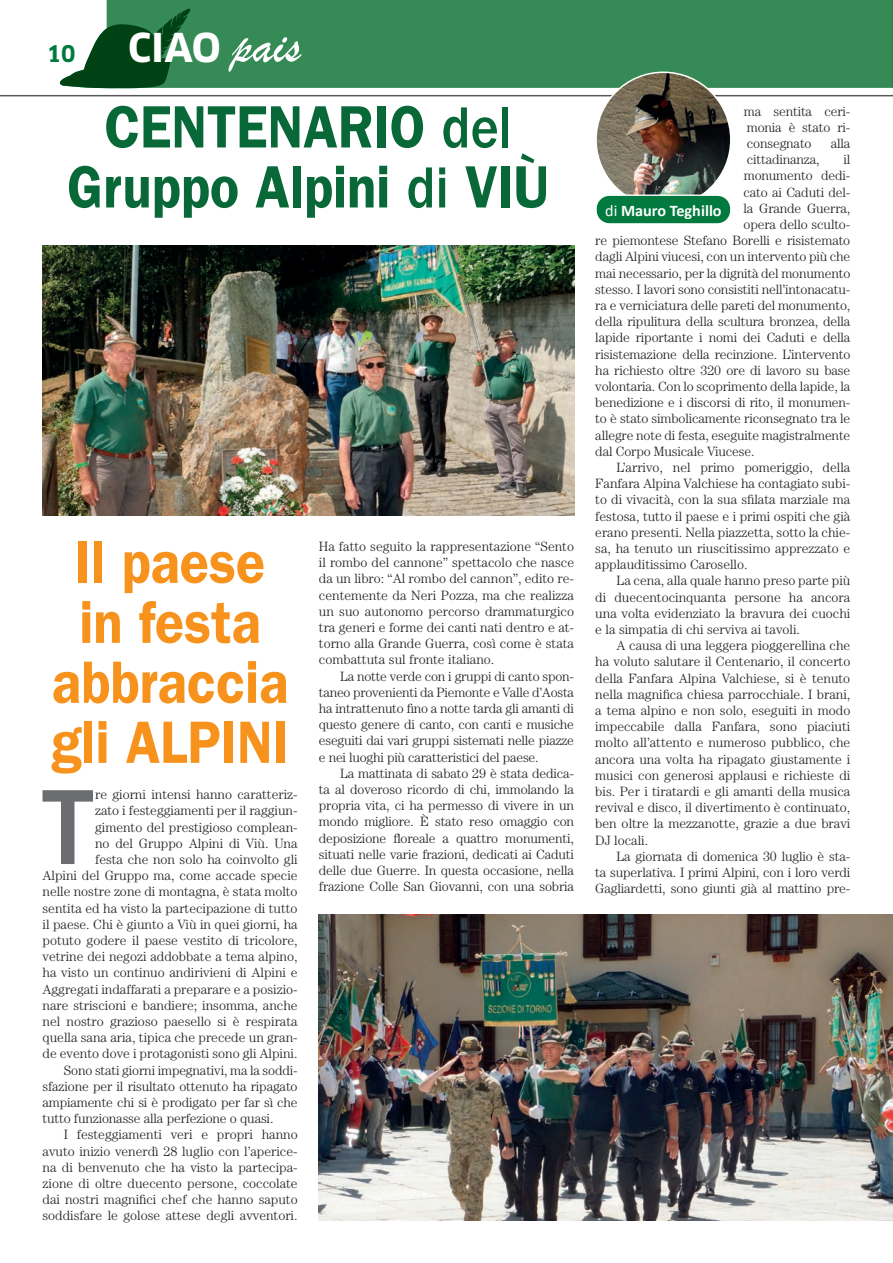
<style>
.page{position:relative;width:893px;height:1263px;background:#fff}
.page>*{position:absolute;margin:0;border:0;box-sizing:border-box;transform-origin:0 0}
.t1{font:500 110.7px "ITC Franklin Gothic Std";color:#6c6d70;scale:.94 1}
.t2{font:600 60px/60px "ITC Franklin Gothic Std";color:#f7931d;text-align:center;scale:.9 1}
.t3{font:600 60px/60px "ITC Franklin Gothic Std";color:#086838;text-align:center;scale:.9 1}
.t4{font:700 38.85px "Clan OT";color:#fff}
.t5{font:700 22.5px "Clan OT";color:#007a3e}
.t6{font:700 16.2px "Calibri";color:#fff}
.t7{font:300 13.5px/16.2px "Century Std";color:#231f20;text-align:justify}
.s1{font-family:"Brush Script";font-weight:400;font-size:51px}
.s2{font-weight:500}
.s3{font-weight:400}
</style>
<div class="page">
<div style="left:106px;top:0;width:787px;height:88px;background:#358a55"></div>
<hr style="left:0;top:95px;width:893px;height:1px;background:#57585a">
<svg style="left:60px;top:7px;width:131px;height:81px"></svg>
<img style="left:319px;top:914px;width:574px;height:306px">
<img style="left:43px;top:245px;width:531px;height:271px">
<img style="left:596px;top:72px;width:135px;height:135px;border-radius:67px">
<div style="left:596px;top:195px;width:135px;height:29px;background:#007a3e;border-radius:13px"></div>
<div style="left:595px;top:195px;width:136px;height:30px;border:1px solid #fff;border-radius:13px"></div>
<h3 class="t4" style="left:128px;top:25px;width:174px">CIAO <span class="s1">pais</span></h3>
<h2 class="t3" style="left:67px;top:97px;width:537px">CENTENARIO <span class="s2">del<br></span>Gruppo Alpini <span class="s2">di</span> VIÙ</h2>
<h3 class="t5" style="left:47px;top:40px;width:30px">10</h3>
<h2 class="t2" style="left:51px;top:532px;width:265px">Il paese in festa abbraccia gli ALPINI</h2>
<p class="t7" style="left:319px;top:538px;width:257px">Ha fatto seguito la rappresentazione “Sento il rombo del cannone” spettacolo che nasce da un libro: “Al rombo del cannon”, edito re&shy;centemente da Neri Pozza, ma che realizza un suo autonomo percorso drammaturgico tra generi e forme dei canti nati dentro e at&shy;torno alla Grande Guerra, così come è stata combattuta sul fronte italiano.</p>
<p class="t7" style="left:319px;top:668px;width:257px;text-indent:21px">La notte verde con i gruppi di canto spon&shy;taneo provenienti da Piemonte e Valle d’Aosta ha intrattenuto fino a notte tarda gli amanti di questo genere di canto, con canti e musiche eseguiti dai vari gruppi sistemati nelle piazze e nei luoghi più caratteristici del paese.</p>
<p class="t7" style="left:319px;top:765px;width:257px;text-indent:21px">La mattinata di sabato 29 è stata dedica&shy;ta al doveroso ricordo di chi, immolando la propria vita, ci ha permesso di vivere in un mondo migliore. È stato reso omaggio con deposizione floreale a quattro monumenti, situati nelle varie frazioni, dedicati ai Caduti delle due Guerre. In questa occasione, nella frazione Colle San Giovanni, con una sobria</p>
<h1 class="t1" style="left:43px;top:765px;width:55px">T</h1>
<p class="t7" style="left:95px;top:786px;width:204px">re giorni intensi hanno caratteriz-</p>
<p class="t7" style="left:95px;top:802px;width:204px">zato i festeggiamenti per il raggiun-</p>
<p class="t7" style="left:95px;top:819px;width:204px">gimento del prestigioso complean-</p>
<p class="t7" style="left:95px;top:835px;width:204px">no del Gruppo Alpini di Viù. Una</p>
<p class="t7" style="left:95px;top:851px;width:204px">festa che non solo ha coinvolto gli</p>
<p class="t7" style="left:43px;top:867px;width:257px">Alpini del Gruppo ma, come accade specie</p>
<p class="t7" style="left:43px;top:883px;width:257px">nelle nostre zone di montagna, è stata molto</p>
<p class="t7" style="left:43px;top:900px;width:257px">sentita ed ha visto la partecipazione di tutto</p>
<p class="t7" style="left:43px;top:916px;width:257px">il paese. Chi è giunto a Viù in quei giorni, ha</p>
<p class="t7" style="left:43px;top:932px;width:257px">potuto godere il paese vestito di tricolore,</p>
<p class="t7" style="left:43px;top:948px;width:257px">vetrine dei negozi addobbate a tema alpino,</p>
<p class="t7" style="left:43px;top:964px;width:257px">ha visto un continuo andirivieni di Alpini e</p>
<p class="t7" style="left:43px;top:981px;width:257px">Aggregati indaffarati a preparare e a posizio-</p>
<p class="t7" style="left:43px;top:997px;width:257px">nare striscioni e bandiere; insomma, anche</p>
<p class="t7" style="left:43px;top:1013px;width:257px">nel nostro grazioso paesello si è respirata</p>
<p class="t7" style="left:43px;top:1029px;width:257px">quella sana aria, tipica che precede un gran-</p>
<p class="t7" style="left:43px;top:1045px;width:257px">de evento dove i protagonisti sono gli Alpini.</p>
<p class="t7" style="left:64px;top:1062px;width:235px">Sono stati giorni impegnativi, ma la soddi-</p>
<p class="t7" style="left:43px;top:1078px;width:257px">sfazione per il risultato ottenuto ha ripagato</p>
<p class="t7" style="left:43px;top:1094px;width:257px">ampiamente chi si è prodigato per far sì che</p>
<p class="t7" style="left:43px;top:1110px;width:232px">tutto funzionasse alla perfezione o quasi.</p>
<p class="t7" style="left:64px;top:1126px;width:235px">I festeggiamenti veri e propri hanno</p>
<p class="t7" style="left:43px;top:1143px;width:257px">avuto inizio venerdì 28 luglio con l’aperice-</p>
<p class="t7" style="left:43px;top:1159px;width:257px">na di benvenuto che ha visto la partecipa-</p>
<p class="t7" style="left:43px;top:1175px;width:257px">zione di oltre duecento persone, coccolate</p>
<p class="t7" style="left:43px;top:1191px;width:257px">dai nostri magnifici chef che hanno saputo</p>
<p class="t7" style="left:43px;top:1207px;width:257px">soddisfare le golose attese degli avventori.</p>
<p class="t7" style="left:744px;top:103px;width:108px">ma sentita ceri&shy;monia è stato ri&shy;consegnato</p>
<p class="t7" style="left:831px;top:135px;width:21px">alla</p>
<p class="t7" style="left:747px;top:151px;width:74px">cittadinanza,</p>
<p class="t7" style="left:843px;top:151px;width:8px">il</p>
<p class="t7" style="left:744px;top:167px;width:108px">monumento dedi-</p>
<p class="t7" style="left:743px;top:184px;width:108px">cato ai Caduti del-</p>
<p class="t7" style="left:743px;top:200px;width:108px">la Grande Guerra,</p>
<p class="t7" style="left:743px;top:216px;width:108px">opera dello sculto-</p>
<p class="t7" style="left:595px;top:232px;width:256px">re piemontese Stefano Borelli e risistemato</p>
<p class="t7" style="left:595px;top:248px;width:257px">dagli Alpini viucesi, con un intervento più che</p>
<p class="t7" style="left:595px;top:265px;width:257px">mai necessario, per la dignità del monumento</p>
<p class="t7" style="left:595px;top:281px;width:257px">stesso. I lavori sono consistiti nell’intonacatu-</p>
<p class="t7" style="left:595px;top:297px;width:257px">ra e verniciatura delle pareti del monumento,</p>
<p class="t7" style="left:595px;top:313px;width:257px">della ripulitura della scultura bronzea, della</p>
<p class="t7" style="left:595px;top:329px;width:256px">lapide riportante i nomi dei Caduti e della</p>
<p class="t7" style="left:595px;top:346px;width:257px">risistemazione della recinzione. L’intervento</p>
<p class="t7" style="left:595px;top:362px;width:257px">ha richiesto oltre 320 ore di lavoro su base</p>
<p class="t7" style="left:595px;top:378px;width:256px">volontaria. Con lo scoprimento della lapide, la</p>
<p class="t7" style="left:595px;top:394px;width:257px">benedizione e i discorsi di rito, il monumen-</p>
<p class="t7" style="left:595px;top:410px;width:256px">to è stato simbolicamente riconsegnato tra le</p>
<p class="t7" style="left:595px;top:427px;width:257px">allegre note di festa, eseguite magistralmente</p>
<p class="t7" style="left:595px;top:443px;width:161px">dal Corpo Musicale Viucese.</p>
<p class="t7" style="left:617px;top:459px;width:235px">L’arrivo, nel primo pomeriggio, della</p>
<p class="t7" style="left:595px;top:475px;width:256px">Fanfara Alpina Valchiese ha contagiato subi-</p>
<p class="t7" style="left:595px;top:491px;width:256px">to di vivacità, con la sua sfilata marziale ma</p>
<p class="t7" style="left:595px;top:508px;width:256px">festosa, tutto il paese e i primi ospiti che già</p>
<p class="t7" style="left:595px;top:524px;width:256px">erano presenti. Nella piazzetta, sotto la chie-</p>
<p class="t7" style="left:595px;top:540px;width:257px">sa, ha tenuto un riuscitissimo apprezzato e</p>
<p class="t7" style="left:595px;top:556px;width:154px">applauditissimo Carosello.</p>
<p class="t7" style="left:617px;top:572px;width:235px">La cena, alla quale hanno preso parte più</p>
<p class="t7" style="left:595px;top:589px;width:256px">di duecentocinquanta persone ha ancora</p>
<p class="t7" style="left:595px;top:605px;width:257px">una volta evidenziato la bravura dei cuochi</p>
<p class="t7" style="left:595px;top:621px;width:206px">e la simpatia di chi serviva ai tavoli.</p>
<p class="t7" style="left:617px;top:637px;width:235px">A causa di una leggera pioggerellina che</p>
<p class="t7" style="left:595px;top:653px;width:257px">ha voluto salutare il Centenario, il concerto</p>
<p class="t7" style="left:595px;top:670px;width:256px">della Fanfara Alpina Valchiese, si è tenuto</p>
<p class="t7" style="left:595px;top:686px;width:257px">nella magnifica chiesa parrocchiale. I brani,</p>
<p class="t7" style="left:595px;top:702px;width:257px">a tema alpino e non solo, eseguiti in modo</p>
<p class="t7" style="left:595px;top:718px;width:257px">impeccabile dalla Fanfara, sono piaciuti</p>
<p class="t7" style="left:595px;top:734px;width:257px">molto all’attento e numeroso pubblico, che</p>
<p class="t7" style="left:595px;top:751px;width:256px">ancora una volta ha ripagato giustamente i</p>
<p class="t7" style="left:595px;top:767px;width:257px">musici con generosi applausi e richieste di</p>
<p class="t7" style="left:595px;top:783px;width:257px">bis. Per i tiratardi e gli amanti della musica</p>
<p class="t7" style="left:595px;top:799px;width:257px">revival e disco, il divertimento è continuato,</p>
<p class="t7" style="left:595px;top:815px;width:257px">ben oltre la mezzanotte, grazie a due bravi</p>
<p class="t7" style="left:595px;top:832px;width:54px">DJ locali.</p>
<p class="t7" style="left:617px;top:848px;width:235px">La giornata di domenica 30 luglio è sta-</p>
<p class="t7" style="left:595px;top:864px;width:256px">ta superlativa. I primi Alpini, con i loro verdi</p>
<p class="t7" style="left:595px;top:880px;width:257px">Gagliardetti, sono giunti già al mattino pre-</p>
<p class="t6" style="left:605px;top:200px;width:118px"><span class="s3">di</span> Mauro Teghillo</p>
</div>
